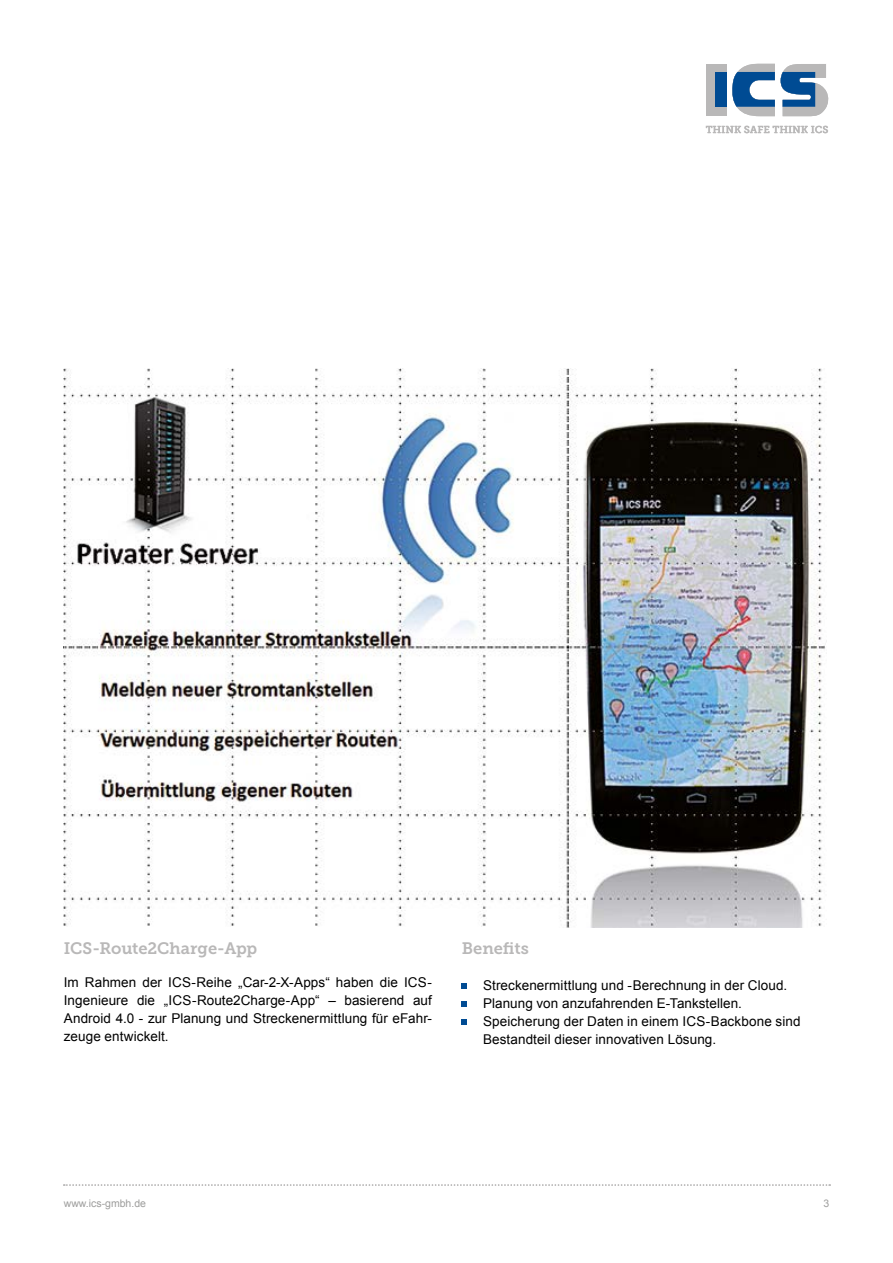
<style>
.page{position:relative;width:893px;height:1263px;background:#fff}
.page>*{position:absolute;margin:0;border:0;box-sizing:border-box;transform-origin:0 0}
.t1{font:16.5px "Museo Slab 700";letter-spacing:-.005em;color:#b9b8b8}
.t2{font:13.5px/18px "Arial";letter-spacing:.005em;color:#000;text-align:justify}
.t3{font:10.5px "Arial";color:#9d9d9c}
.t4{font:10.2px "Museo Slab 700";color:#b9b8b8}
</style>
<div class="page">
<svg style="left:706px;top:126px;width:122px;height:7px"></svg>
<svg style="left:64px;top:1184px;width:766px;height:2px"></svg>
<div style="left:706px;top:64px;width:20px;height:51px;background:#b9b8b8"></div>
<svg style="left:732px;top:64px;width:43px;height:52px"></svg>
<div style="left:715px;top:72px;width:11px;height:35px;background:#004b93"></div>
<svg style="left:781px;top:64px;width:48px;height:52px"></svg>
<img style="left:64px;top:369px;width:761px;height:558px">
<svg style="left:462px;top:983px;width:5px;height:5px"></svg>
<svg style="left:462px;top:1001px;width:5px;height:5px"></svg>
<svg style="left:462px;top:1019px;width:5px;height:5px"></svg>
<p class="t4" style="left:706px;top:124px;width:124px">THINK SAFE THINK ICS</p>
<p class="t1" style="left:64px;top:939px;width:195px">ICS-Route2Charge-App</p>
<p class="t2" style="left:64px;top:973px;width:370px">Im Rahmen der ICS-Reihe „Car-2-X-Apps“ haben die ICS-Ingenieure die „ICS-Route2Charge-App“ – basierend auf Android 4.0 - zur Planung und Streckenermittlung für eFahr&shy;zeuge entwickelt.</p>
<p class="t1" style="left:462px;top:939px;width:69px">Benefits</p>
<p class="t2" style="left:483px;top:976px;width:319px;text-align:left">Streckenermittlung und -Berechnung in der Cloud.<br>Planung von anzufahrenden E-Tankstellen.<br>Speicherung der Daten in einem ICS-Backbone sind Bestandteil dieser innovativen Lösung.</p>
<p class="t3" style="left:64px;top:1196px;width:84px">www.ics-gmbh.de</p>
<p class="t3" style="left:823px;top:1196px;width:7px">3</p>
</div>
